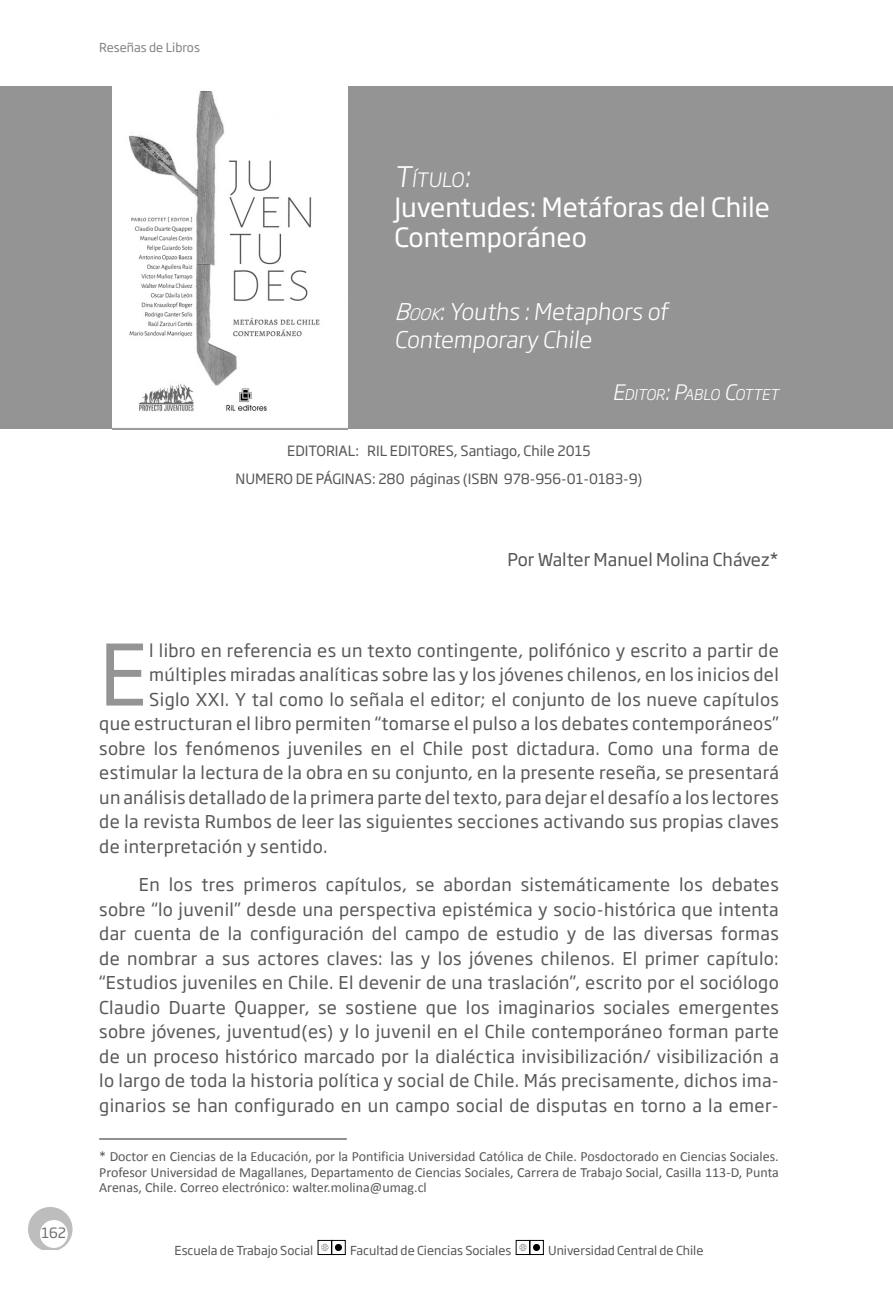
<style>
.page{position:relative;width:893px;height:1290px;background:#fff}
.page>*{position:absolute;margin:0;border:0;box-sizing:border-box;transform-origin:0 0}
.t1{font:83.48px "Soho Gothic Pro";color:#949494}
.t2{font:26.25px/29.8px "Soho Gothic Pro";color:#fff}
.t3{font:300 22.75px/28px "Soho Gothic Pro";color:#fff}
.t4{font:300 19.6px "Soho Gothic Pro";color:#fff}
.t5{font:17.5px/24.5px "Soho Gothic Pro";letter-spacing:.02em;color:#585858;text-align:justify}
.t6{font:17.5px "Soho Gothic Pro";color:#565656}
.t7{font:italic 300 14.7px "Soho Gothic Pro";color:#fff}
.t8{font:14px/15.8px "Calibri";color:#585858;text-align:justify}
.t9{font:14px "Soho Gothic Pro";color:#565656}
.t10{font:14px "Soho Gothic Pro";color:#6e6e6e}
.Body_Text{font:12.25px "Soho Gothic Pro";color:#565656}
.t11{font:12.25px "Soho Gothic Pro";color:#828282}
.s1{font-size:28px}
.s2{font-style:italic}
.s3{font-style:italic;font-size:15.92px}
.s4{font-size:21px}
</style>
<div class="page">
<svg style="left:318px;top:1240px;width:27px;height:14px"></svg>
<div style="left:335px;top:1244px;width:7px;height:7px;background:#000;border-radius:50%"></div>
<svg style="left:516px;top:1240px;width:27px;height:14px"></svg>
<div style="left:533px;top:1244px;width:7px;height:7px;background:#000;border-radius:50%"></div>
<svg style="left:28px;top:1207px;width:45px;height:43px"></svg>
<div style="left:0;top:86px;width:893px;height:342px;background:#949494"></div>
<img style="left:112px;top:86px;width:236px;height:343px">
<hr style="left:99px;top:1138px;width:248px;height:2px;background:#818181">
<p class="t11" style="left:99px;top:38px;width:102px">Reseñas de Libros</p>
<p class="t10" style="left:42px;top:1222px;width:26px">162</p>
<p class="t4" style="left:394px;top:165px;width:82px"><span class="s1">T</span>ítulo<span class="s1">:</span></p>
<p class="t2" style="left:394px;top:191px;width:377px">Juventudes: Metáforas del Chile<br>Contemporáneo</p>
<p class="t3" style="left:394px;top:296px;width:280px"><span class="s2">B</span><span class="s3">OOK</span>:Youths :Metaphors of<br>Contemporary Chile</p>
<p class="t7" style="left:612px;top:383px;width:168px"><span class="s4">E</span>DITOR<span class="s4">: P</span>ABLO <span class="s4">C</span>OTTET</p>
<p class="t9" style="left:287px;top:440px;width:305px">EDITORIAL: RIL EDITORES, Santiago, Chile 2015</p>
<p class="t9" style="left:236px;top:468px;width:408px">NUMERO DE PÁGINAS: 280 páginas (ISBN 978-956-01-0183-9)</p>
<p class="t6" style="left:507px;top:545px;width:273px">Por Walter Manuel Molina Chávez*</p>
<p class="t1" style="left:99px;top:610px;width:50px">E</p>
<p class="t5" style="left:149px;top:637px;width:631px">l libro en referencia es un texto contingente, polifónico y escrito a partir de</p>
<p class="t5" style="left:149px;top:661px;width:631px">múltiples miradas analíticas sobre las y los jóvenes chilenos, en los inicios del</p>
<p class="t5" style="left:149px;top:686px;width:631px">Siglo XXI. Y tal como lo señala el editor; el conjunto de los nueve capítulos</p>
<p class="t5" style="left:99px;top:710px;width:681px">que estructuran el libro permiten “tomarse el pulso a los debates contemporáneos”</p>
<p class="t5" style="left:99px;top:735px;width:681px">sobre los fenómenos juveniles en el Chile post dictadura. Como una forma de</p>
<p class="t5" style="left:99px;top:759px;width:681px">estimular la lectura de la obra en su conjunto, en la presente reseña, se presentará</p>
<p class="t5" style="left:99px;top:784px;width:681px">un análisis detallado de la primera parte del texto, para dejar el desafío a los lectores</p>
<p class="t5" style="left:99px;top:808px;width:681px">de la revista Rumbos de leer las siguientes secciones activando sus propias claves</p>
<p class="t5" style="left:99px;top:833px;width:230px">de interpretación y sentido.</p>
<p class="t5" style="left:99px;top:871px;width:681px;text-indent:40px">En los tres primeros capítulos, se abordan sistemáticamente los debates sobre “lo juvenil” desde una perspectiva epistémica y socio-histórica que intenta dar cuenta de la configuración del campo de estudio y de las diversas formas de nombrar a sus actores claves: las y los jóvenes chilenos. El primer capítulo: “Estudios juveniles en Chile. El devenir de una traslación”, escrito por el sociólogo Claudio Duarte Quapper, se sostiene que los imaginarios sociales emergentes sobre jóvenes, juventud(es) y lo juvenil en el Chile contemporáneo forman parte de un proceso histórico marcado por la dialéctica invisibilización/ visibilización a lo largo de toda la historia política y social de Chile. Más precisamente, dichos ima&shy;ginarios se han configurado en un campo social de disputas en torno a la emer-</p>
<p class="t8" style="left:99px;top:1148px;width:681px">* Doctor en Ciencias de la Educación, por la Pontificia Universidad Católica de Chile. Posdoctorado en Ciencias Sociales.<br>Profesor Universidad de Magallanes, Departamento de Ciencias Sociales, Carrera de Trabajo Social, Casilla 113-D, Punta Arenas, Chile. Correo electrónico: walter.molina@umag.cl</p>
<p class="Body_Text" style="left:175px;top:1240px;width:140px">Escuela de Trabajo Social</p>
<p class="Body_Text" style="left:350px;top:1240px;width:163px">Facultad de Ciencias Sociales</p>
<p class="Body_Text" style="left:548px;top:1240px;width:157px">Universidad Central de Chile</p>
</div>
